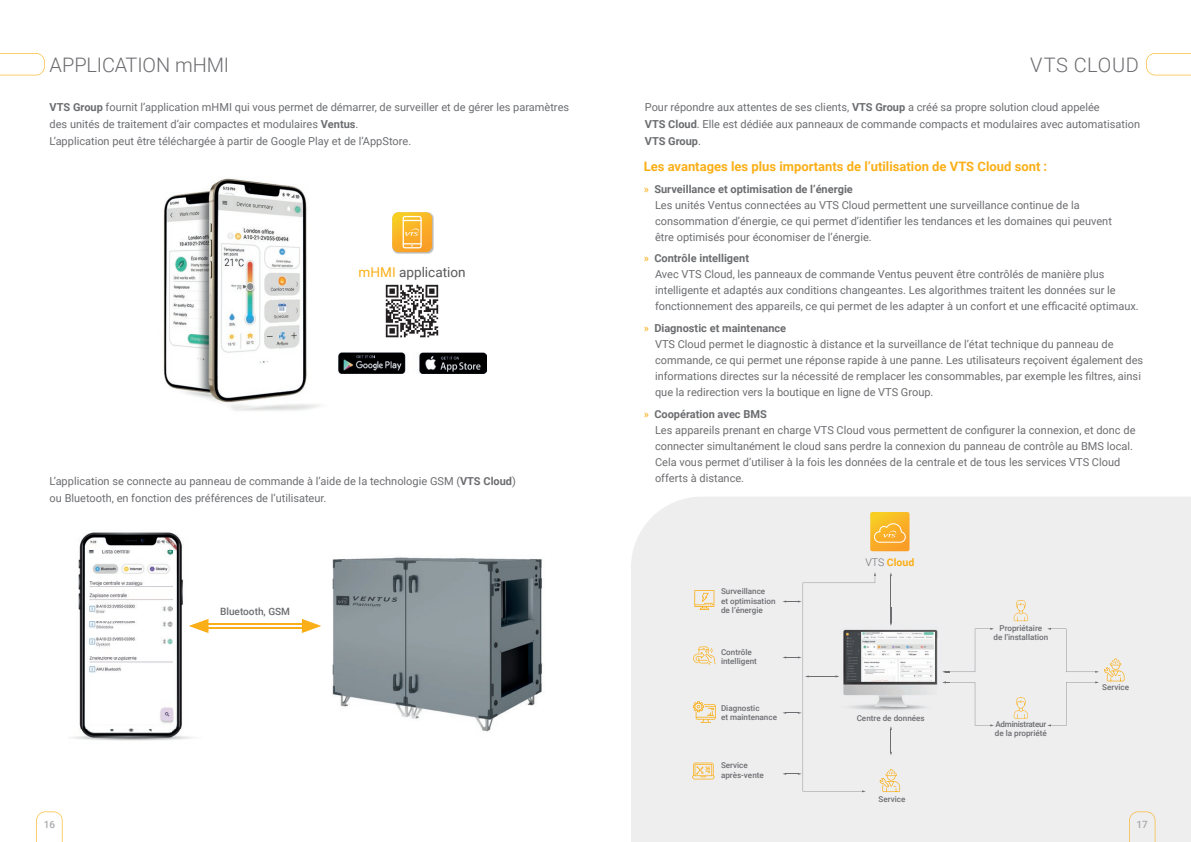
<style>
.page{position:relative;width:1191px;height:842px;background:#fff}
.page>*{position:absolute;margin:0;border:0;box-sizing:border-box;transform-origin:0 0}
.t1{font:300 20px "Roboto";letter-spacing:-.005em;color:#6c6d70}
.t2{font:300 20px "Roboto";letter-spacing:.03em;color:#6c6d70}
.t3{font:13.6px "Roboto";color:#57585a}
.t4{font:700 13px "Roboto";color:#faaf18}
.t5{font:11px/16px "Roboto";color:#6c6d70}
.t6{font:700 10.5px "Roboto";color:#faaf18}
.t7{font:500 10.1px "Roboto";color:#6c6d70}
.t8{font:500 10px "Roboto";color:#a8a9ad}
.t9{font:500 8.1px/9.2px "Roboto";color:#6c6d70}
.t10{font:500 8.1px/9.2px "Roboto";letter-spacing:-.03em;color:#6c6d70}
.s1{font-weight:700}
.s2{color:#faaf18}
.s3{font-weight:300;color:#6c6d70}
</style>
<div class="page">
<div style="left:631px;top:497px;width:560px;height:345px;background:#eeeeef"></div>
<hr style="left:200px;top:623px;width:110px;height:2px;background:#faaf18">
<hr style="left:200px;top:627px;width:110px;height:1px;background:#faaf18">
<svg style="left:302px;top:619px;width:19px;height:14px"></svg>
<svg style="left:870px;top:512px;width:39px;height:39px;background:#f9b836"></svg>
<svg style="left:694px;top:590px;width:20px;height:20px"></svg>
<svg style="left:693px;top:646px;width:22px;height:19px"></svg>
<svg style="left:693px;top:701px;width:23px;height:22px"></svg>
<svg style="left:692px;top:763px;width:22px;height:16px"></svg>
<img style="left:900px;top:608px;width:49px;height:30px">
<img style="left:919px;top:638px;width:30px;height:60px">
<img style="left:900px;top:681px;width:19px;height:17px">
<img style="left:900px;top:698px;width:49px;height:31px">
<div style="left:942px;top:628px;width:52px;height:45px;background:#eeeeef"></div>
<div style="left:942px;top:681px;width:52px;height:45px;background:#eeeeef"></div>
<img style="left:900px;top:631px;width:34px;height:50px">
<svg style="left:782px;top:572px;width:118px;height:220px;background:#e2e2e2"></svg>
<svg style="left:1013px;top:697px;width:15px;height:21px"></svg>
<svg style="left:1013px;top:600px;width:15px;height:21px"></svg>
<div style="left:1047px;top:628px;width:77px;height:98px;background:#eeeeef"></div>
<img style="left:72px;top:532px;width:121px;height:209px">
<img style="left:189px;top:619px;width:18px;height:14px">
<img style="left:332px;top:557px;width:211px;height:175px">
<img style="left:163px;top:178px;width:211px;height:233px">
<img style="left:385px;top:284px;width:54px;height:54px">
<img style="left:394px;top:214px;width:40px;height:40px">
<svg style="left:392px;top:212px;width:40px;height:40px;background:#f8bc45"></svg>
<img style="left:338px;top:353px;width:148px;height:20px">
<svg style="left:0;top:53px;width:45px;height:22px"></svg>
<svg style="left:1146px;top:53px;width:45px;height:22px"></svg>
<svg style="left:36px;top:811px;width:26px;height:31px"></svg>
<svg style="left:1129px;top:811px;width:26px;height:31px"></svg>
<h1 class="t1" style="left:50px;top:51px;width:181px">APPLICATION mHMI</h1>
<h1 class="t2" style="left:1030px;top:51px;width:110px">VTS CLOUD</h1>
<p class="t5" style="left:50px;top:98px;width:521px;line-height:17px"><span class="s1">VTS Group</span> fournit l’application mHMI qui vous permet de démarrer, de surveiller et de gérer les paramètres des unités de traitement d’air compactes et modulaires <span class="s1">Ventus</span>.<br>L’application peut être téléchargée à partir de Google Play et de l’AppStore.</p>
<p class="t5" style="left:645px;top:98px;width:497px;line-height:17px">Pour répondre aux attentes de ses clients, <span class="s1">VTS Group</span> a créé sa propre solution cloud appelée<br><span class="s1">VTS Cloud</span>. Elle est dédiée aux panneaux de commande compacts et modulaires avec automatisation<br><span class="s1">VTS Group</span>.</p>
<p class="t4" style="left:643px;top:157px;width:405px">Les avantages les plus importants de l’utilisation de VTS Cloud sont :</p>
<p class="t5" style="left:655px;top:180px;width:458px;text-indent:-11px"><span class="s2">»</span> <span class="s1">Surveillance et optimisation de l’énergie<br></span>Les unités Ventus connectées au VTS Cloud permettent une surveillance continue de la consommation d’énergie, ce qui permet d’identifier les tendances et les domaines qui peuvent être optimisés pour économiser de l’énergie.</p>
<p class="t5" style="left:655px;top:250px;width:485px;text-indent:-11px"><span class="s2">»</span> <span class="s1">Contrôle intelligent<br></span>Avec VTS Cloud, les panneaux de commande Ventus peuvent être contrôlés de manière plus intelligente et adaptés aux conditions changeantes. Les algorithmes traitent les données sur le fonctionnement des appareils, ce qui permet de les adapter à un confort et une efficacité optimaux.</p>
<p class="t5" style="left:655px;top:320px;width:489px;text-indent:-11px"><span class="s2">»</span> <span class="s1">Diagnostic et maintenance<br></span>VTS Cloud permet le diagnostic à distance et la surveillance de l’état technique du panneau de commande, ce qui permet une réponse rapide à une panne. Les utilisateurs reçoivent également des informations directes sur la nécessité de remplacer les consommables, par exemple les filtres, ainsi que la redirection vers la boutique en ligne de VTS Group.</p>
<p class="t5" style="left:655px;top:405px;width:482px;text-indent:-11px"><span class="s2">»</span> <span class="s1">Coopération avec BMS<br></span>Les appareils prenant en charge VTS Cloud vous permettent de configurer la connexion, et donc de connecter simultanément le cloud sans perdre la connexion du panneau de contrôle au BMS local.<br>Cela vous permet d’utiliser à la fois les données de la centrale et de tous les services VTS Cloud offerts à distance.</p>
<p class="t3" style="left:358px;top:263px;width:109px"><span class="s2">mHMI</span> application</p>
<p class="t5" style="left:50px;top:472px;width:468px;line-height:17px">L’application se connecte au panneau de commande à l’aide de la technologie GSM (<span class="s1">VTS Cloud</span>) ou Bluetooth, en fonction des préférences de l’utilisateur.</p>
<p class="t7" style="left:220px;top:604px;width:72px">Bluetooth, GSM</p>
<p class="t9" style="left:721px;top:586px;width:56px">Surveillance<br>et optimisation de l’énergie</p>
<p class="t9" style="left:721px;top:647px;width:37px">Contrôle intelligent</p>
<p class="t9" style="left:721px;top:703px;width:58px">Diagnostic<br>et maintenance</p>
<p class="t9" style="left:721px;top:761px;width:44px">Service après-vente</p>
<p class="t6" style="left:865px;top:555px;width:50px"><span class="s3">VTS</span> Cloud</p>
<p class="t9" style="left:856px;top:713px;width:69px">Centre de données</p>
<p class="t9" style="left:878px;top:794px;width:28px">Service</p>
<p class="t9" style="left:993px;top:623px;width:56px;text-align:center">Propriétaire<br>de l’installation</p>
<p class="t10" style="left:994px;top:719px;width:54px">Administrateur de la propriété</p>
<p class="t9" style="left:1102px;top:683px;width:28px">Service</p>
<p class="t8" style="left:44px;top:817px;width:13px">16</p>
<p class="t8" style="left:1136px;top:817px;width:13px">17</p>
</div>
